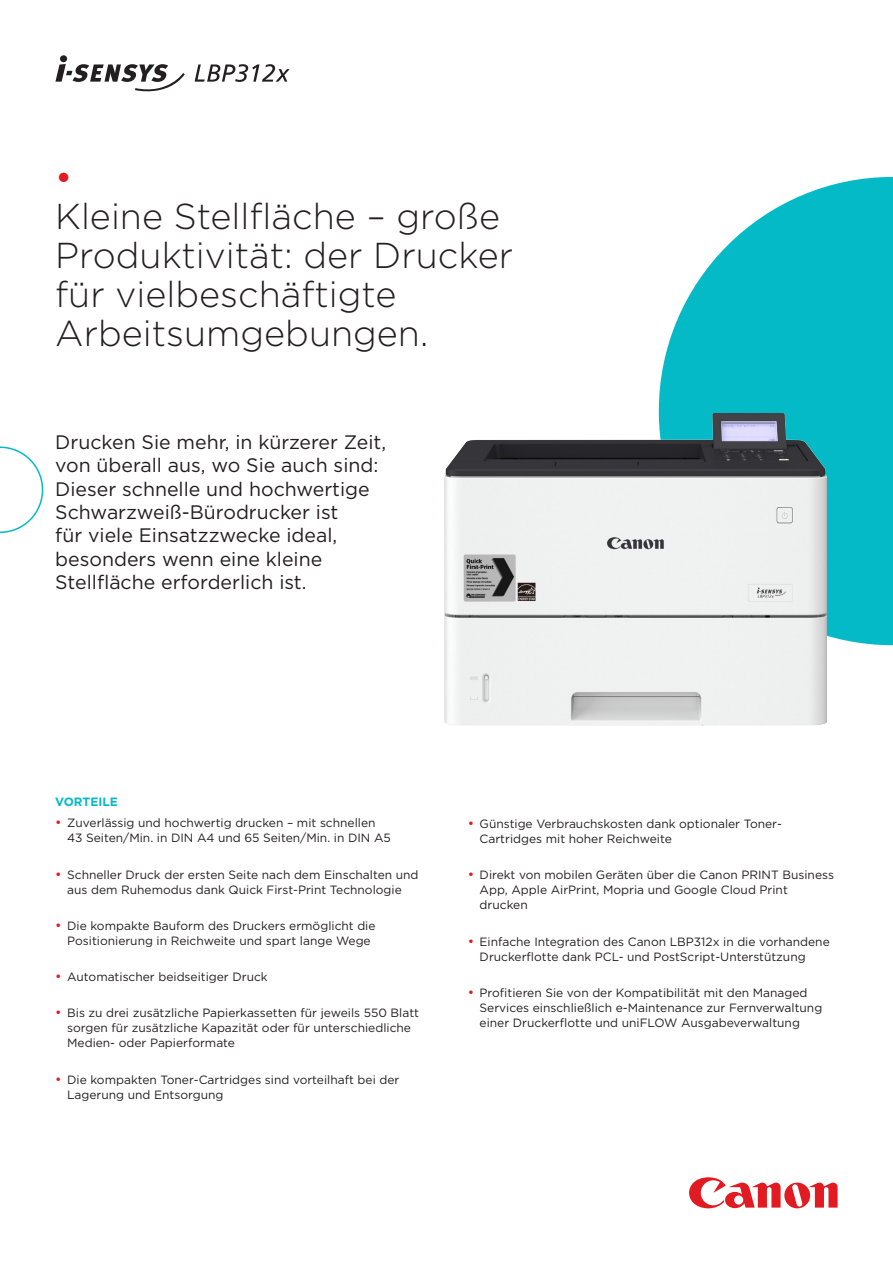
<style>
.page{position:relative;width:893px;height:1263px;background:#fff}
.page>*{position:absolute;margin:0;border:0;box-sizing:border-box;transform-origin:0 0}
.COVER_HEADER_MEDIUM{font:300 36px/39px "Gotham";color:#231f20}
.COVER_HEADER_MEDIUM-2{font:36px "Gotham";color:#e21a21}
.INTRO{font:19.5px/23.4px "Gotham";color:#231f20}
.t1{font:12px/15px "Gotham";color:#231f20}
.SUBHEAD{font:700 12px "Gotham";color:#03bac6}
.s1{font-size:13.5px;color:#e21a21}
</style>
<div class="page">
<svg style="left:659px;top:177px;width:234px;height:468px;fill:#03bac6"></svg>
<svg style="left:0;top:446px;width:43px;height:87px"></svg>
<img style="left:445px;top:414px;width:381px;height:312px">
<svg style="left:55px;top:55px;width:130px;height:37px"></svg>
<svg style="left:195px;top:64px;width:95px;height:18px"></svg>
<svg style="left:689px;top:1177px;width:149px;height:31px"></svg>
<p class="COVER_HEADER_MEDIUM-2" style="left:55px;top:155px;width:19px">•</p>
<p class="COVER_HEADER_MEDIUM" style="left:55px;top:196px;width:459px">Kleine Stellfläche – große<br>Produktivität: der Drucker für vielbeschäftigte<br>Arbeitsumgebungen.</p>
<p class="INTRO" style="left:55px;top:430px;width:332px">Drucken Sie mehr, in kürzerer Zeit, von überall aus, wo Sie auch sind:<br>Dieser schnelle und hochwertige<br>Schwarzweiß-Bürodrucker ist<br>für viele Einsatzzwecke ideal, besonders wenn eine kleine<br>Stellfläche erforderlich ist.</p>
<p class="SUBHEAD" style="left:55px;top:794px;width:64px">VORTEILE</p>
<p class="t1" style="left:67px;top:815px;width:325px;text-indent:-12px"><span class="s1">•</span> Zuverlässig und hochwertig drucken – mit schnellen<br>43 Seiten/Min. in DIN A4 und 65 Seiten/Min. in DIN A5</p>
<p class="t1" style="left:55px;top:867px;width:365px;text-align:center"><span class="s1">•</span> Schneller Druck der ersten Seite nach dem Einschalten und aus dem Ruhemodus dank Quick First-Print Technologie</p>
<p class="t1" style="left:55px;top:918px;width:322px;text-align:center"><span class="s1">•</span> Die kompakte Bauform des Druckers ermöglicht die<br>Positionierung in Reichweite und spart lange Wege</p>
<p class="t1" style="left:55px;top:969px;width:214px"><span class="s1">•</span> Automatischer beidseitiger Druck</p>
<p class="t1" style="left:67px;top:1005px;width:353px;text-indent:-12px"><span class="s1">•</span> Bis zu drei zusätzliche Papierkassetten für jeweils 550 Blatt sorgen für zusätzliche Kapazität oder für unterschiedliche<br>Medien- oder Papierformate</p>
<p class="t1" style="left:67px;top:1072px;width:334px;text-indent:-12px"><span class="s1">•</span> Die kompakten Toner-Cartridges sind vorteilhaft bei der<br>Lagerung und Entsorgung</p>
<p class="t1" style="left:480px;top:816px;width:304px;text-indent:-12px"><span class="s1">•</span> Günstige Verbrauchskosten dank optionaler Toner-<br>Cartridges mit hoher Reichweite</p>
<p class="t1" style="left:480px;top:867px;width:356px;text-indent:-12px"><span class="s1">•</span> Direkt von mobilen Geräten über die Canon PRINT Business<br>App, Apple AirPrint, Mopria und Google Cloud Print drucken</p>
<p class="t1" style="left:480px;top:934px;width:352px;text-indent:-12px"><span class="s1">•</span> Einfache Integration des Canon LBP312x in die vorhandene<br>Druckerflotte dank PCL- und PostScript-Unterstützung</p>
<p class="t1" style="left:480px;top:985px;width:344px;text-indent:-12px"><span class="s1">•</span> Profitieren Sie von der Kompatibilität mit den Managed<br>Services einschließlich e-Maintenance zur Fernverwaltung einer Druckerflotte und uniFLOW Ausgabeverwaltung</p>
</div>
